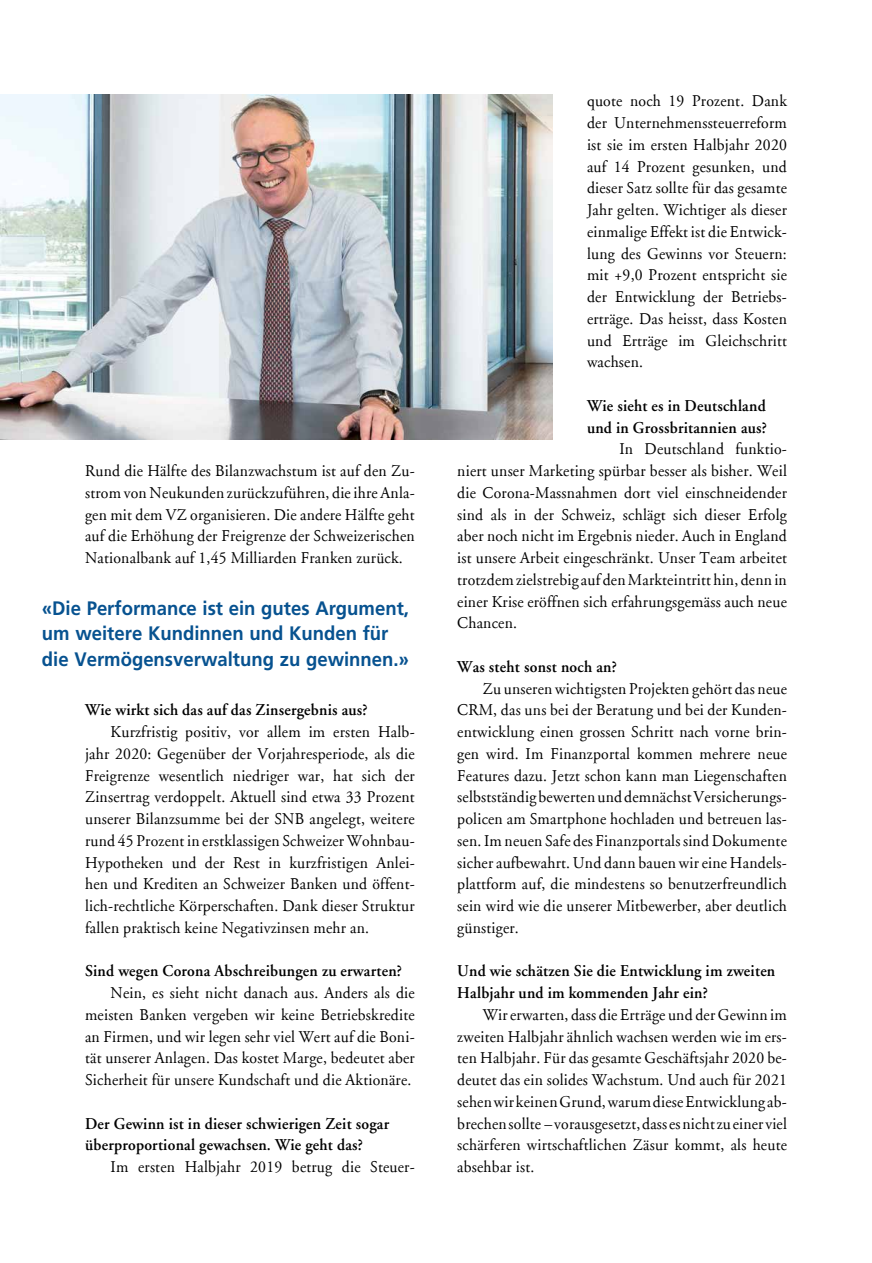
<style>
.page{position:relative;width:872px;height:1263px;background:#fff}
.page>*{position:absolute;margin:0;border:0;box-sizing:border-box;transform-origin:0 0}
.t1{font:700 19.5px/25.5px "Frutiger LT";color:#075290;scale:.95 1}
.t2{font:16.5px/21.8px "Adobe Garamond";letter-spacing:.015em;color:#000;text-align:justify;scale:.95 1}
.t3{font:600 16.5px/21.8px "Adobe Garamond";letter-spacing:.015em;color:#000;scale:.95 1}
</style>
<div class="page">
<img style="left:0;top:95px;width:553px;height:344px">
<p class="t2" style="left:85px;top:460px;width:348px">Rund die Hälfte des Bilanzwachstum ist auf den Zu&shy;strom von Neukunden zurückzuführen, die ihre Anla&shy;gen mit dem VZ organisieren. Die andere Hälfte geht auf die Erhöhung der Freigrenze der Schweizerischen Nationalbank auf 1,45 Milliarden Franken zurück.</p>
<p class="t1" style="left:42px;top:595px;width:388px">«Die Performance ist ein gutes Argument, um weitere Kundinnen und Kunden für die Vermögensverwaltung zu gewinnen.»</p>
<p class="t3" style="left:85px;top:699px;width:299px">Wie wirkt sich das auf das Zinsergebnis aus?</p>
<p class="t2" style="left:85px;top:721px;width:348px;text-indent:26px">Kurzfristig positiv, vor allem im ersten Halb&shy;jahr 2020: Gegenüber der Vorjahresperiode, als die Freigrenze wesentlich niedriger war, hat sich der Zinsertrag verdoppelt. Aktuell sind etwa 33 Prozent unserer Bilanzsumme bei der SNB angelegt, weitere rund 45 Prozent in erstklassigen Schweizer Wohnbau-Hypotheken und der Rest in kurzfristigen Anlei&shy;hen und Krediten an Schweizer Banken und öffent&shy;lich-rechtliche Körperschaften. Dank dieser Struktur fallen praktisch keine Negativzinsen mehr an.</p>
<p class="t3" style="left:85px;top:960px;width:335px">Sind wegen Corona Abschreibungen zu erwarten?</p>
<p class="t2" style="left:85px;top:982px;width:348px;text-indent:26px">Nein, es sieht nicht danach aus. Anders als die meisten Banken vergeben wir keine Betriebskredite an Firmen, und wir legen sehr viel Wert auf die Boni&shy;tät unserer Anlagen. Das kostet Marge, bedeutet aber Sicherheit für unsere Kundschaft und die Aktionäre.</p>
<p class="t3" style="left:85px;top:1113px;width:322px">Der Gewinn ist in dieser schwierigen Zeit sogar überproportional gewachsen. Wie geht das?</p>
<p class="t2" style="left:111px;top:1156px;width:320px">Im ersten Halbjahr 2019 betrug die Steuer-</p>
<p class="t2" style="left:587px;top:91px;width:212px">quote noch 19 Prozent. Dank der Unternehmenssteuerreform ist sie im ersten Halbjahr 2020 auf 14 Prozent gesunken, und dieser Satz sollte für das gesamte Jahr gelten. Wichtiger als dieser einmalige Effekt ist die Entwick&shy;lung des Gewinns vor Steuern: mit +9,0 Prozent entspricht sie der Entwicklung der Betriebs&shy;erträge. Das heisst, dass Kosten und Erträge im Gleichschritt wachsen.</p>
<p class="t3" style="left:587px;top:395px;width:191px">Wie sieht es in Deutschland und in Grossbritannien aus?</p>
<p class="t2" style="left:457px;top:439px;width:348px;text-indent:162px">In Deutschland funktio&shy;niert unser Marketing spürbar besser als bisher. Weil die Corona-Massnahmen dort viel einschneidender sind als in der Schweiz, schlägt sich dieser Erfolg aber noch nicht im Ergebnis nieder. Auch in England ist unsere Arbeit eingeschränkt. Unser Team arbeitet trotzdem zielstrebig auf den Markteintritt hin, denn in einer Krise eröffnen sich erfahrungsgemäss auch neue Chancen.</p>
<p class="t3" style="left:457px;top:656px;width:170px">Was steht sonst noch an?</p>
<p class="t2" style="left:457px;top:678px;width:348px;text-indent:26px">Zu unseren wichtigsten Projekten gehört das neue CRM, das uns bei der Beratung und bei der Kunden&shy;entwicklung einen grossen Schritt nach vorne brin&shy;gen wird. Im Finanzportal kommen mehrere neue Features dazu. Jetzt schon kann man Liegenschaften selbstständig bewerten und demnächst Versicherungs&shy;policen am Smartphone hochladen und betreuen las&shy;sen. Im neuen Safe des Finanzportals sind Dokumente sicher aufbewahrt. Und dann bauen wir eine Handels&shy;plattform auf, die mindestens so benutzerfreundlich sein wird wie die unserer Mitbewerber, aber deutlich günstiger.</p>
<p class="t3" style="left:457px;top:960px;width:336px">Und wie schätzen Sie die Entwicklung im zweiten<br>Halbjahr und im kommenden Jahr ein?</p>
<p class="t2" style="left:457px;top:1004px;width:348px;text-indent:26px">Wir erwarten, dass die Erträge und der Gewinn im zweiten Halbjahr ähnlich wachsen werden wie im ers&shy;ten Halbjahr. Für das gesamte Geschäftsjahr 2020 be&shy;deutet das ein solides Wachstum. Und auch für 2021 sehen wir keinen Grund, warum diese Entwicklung ab&shy;brechen sollte – vorausgesetzt, dass es nicht zu einer viel schärferen wirtschaftlichen Zäsur kommt, als heute absehbar ist.</p>
</div>
